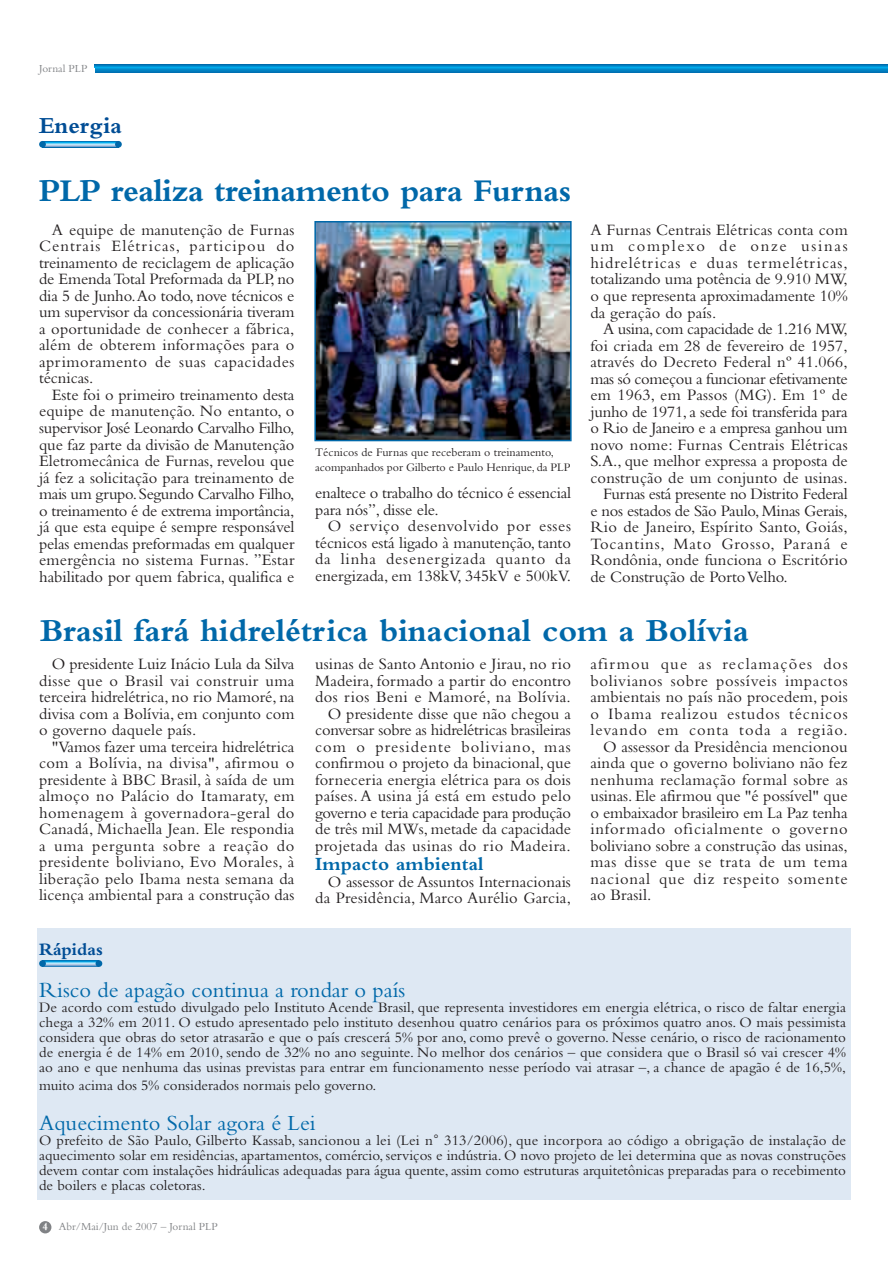
<style>
.page{position:relative;width:888px;height:1262px;background:#fff}
.page>*{position:absolute;margin:0;border:0;box-sizing:border-box;transform-origin:0 0}
.t1{font:700 33px "Bembo";color:#0068a9}
.t2{font:700 24px "Bembo";color:#014d95}
.t3{font:22.5px "Bembo";color:#0068a9}
.t4{font:700 19.5px "Bembo";letter-spacing:.01em;color:#0068a9}
.t5{font:700 18px "Bembo";color:#014d95}
.t6{font:16.5px/16.5px "Bembo";letter-spacing:.005em;color:#231f20;text-align:justify}
.t7{font:16.5px/16.5px "Bembo";letter-spacing:-.015em;color:#231f20}
.t8{font:16.5px "Bembo";letter-spacing:-.02em;color:#231f20}
.t9{font:16.5px "Bembo";letter-spacing:.05em;color:#231f20}
.t10{font:16.5px "Bembo";letter-spacing:.045em;color:#231f20}
.t11{font:16.5px "Bembo";letter-spacing:.025em;color:#231f20}
.t12{font:16.5px "Bembo";letter-spacing:.055em;color:#231f20}
.t13{font:16.5px "Bembo";letter-spacing:.075em;color:#231f20}
.t14{font:16.5px "Bembo";letter-spacing:.065em;color:#231f20}
.t15{font:16.5px "Bembo";letter-spacing:.04em;color:#231f20}
.t16{font:15px/15px "Bembo";color:#231f20;text-align:justify}
.t17{font:12px/14.4px "Bembo";letter-spacing:-.005em;color:#231f20}
.t18{font:11.25px "Bembo";color:#808285}
.s1{font-weight:700;color:#fff}
</style>
<div class="page">
<hr style="left:42px;top:147px;width:77px;height:1px;background:#2c81bb">
<hr style="left:42px;top:146px;width:77px;height:1px;background:#73a1ce">
<hr style="left:42px;top:145px;width:77px;height:1px;background:#b4c9e3">
<hr style="left:42px;top:144px;width:77px;height:1px;background:#b9e5fa">
<hr style="left:42px;top:143px;width:77px;height:1px;background:#6bcff6">
<hr style="left:42px;top:142px;width:77px;height:1px;background:#009adb">
<hr style="left:42px;top:141px;width:77px;height:1px;background:#0078ba">
<div style="left:115px;top:141px;width:7px;height:7px;background:#0068a9;border-radius:50%"></div>
<div style="left:39px;top:141px;width:7px;height:7px;background:#0068a9;border-radius:50%"></div>
<div style="left:39px;top:1221px;width:12px;height:12px;background:#808285;border-radius:50%"></div>
<hr style="left:95px;top:72px;width:792px;height:1px;background:#0070b2">
<hr style="left:95px;top:71px;width:792px;height:1px;background:#0078ba">
<hr style="left:95px;top:70px;width:792px;height:1px;background:#0081c2">
<hr style="left:95px;top:69px;width:792px;height:1px;background:#0091d2">
<hr style="left:95px;top:68px;width:792px;height:1px;background:#009adb">
<hr style="left:95px;top:67px;width:792px;height:1px;background:#00a4e5">
<svg style="left:95px;top:64px;width:792px;height:3px"></svg>
<div style="left:37px;top:928px;width:813px;height:272px;background:#dee8f3"></div>
<hr style="left:42px;top:966px;width:57px;height:1px;background:#2c81bb">
<hr style="left:42px;top:965px;width:57px;height:1px;background:#73a1ce">
<hr style="left:42px;top:964px;width:57px;height:1px;background:#b4c9e3">
<hr style="left:42px;top:963px;width:57px;height:1px;background:#b9e5fa">
<hr style="left:42px;top:962px;width:57px;height:1px;background:#6bcff6">
<hr style="left:42px;top:961px;width:57px;height:1px;background:#009adb">
<hr style="left:42px;top:960px;width:57px;height:1px;background:#0078ba">
<div style="left:95px;top:960px;width:7px;height:7px;background:#0068a9;border-radius:50%"></div>
<div style="left:39px;top:960px;width:7px;height:7px;background:#0068a9;border-radius:50%"></div>
<img style="left:317px;top:224px;width:251px;height:214px">
<div style="left:314px;top:221px;width:257px;height:220px;border:2px solid #0068a9"></div>
<p class="t18" style="left:39px;top:65px;width:50px">Jornal PLP</p>
<h2 class="t2" style="left:39px;top:117px;width:84px">Energia</h2>
<h1 class="t1" style="left:39px;top:179px;width:533px">PLP realiza treinamento para Furnas</h1>
<p class="t6" style="left:39px;top:223px;width:257px;text-indent:13px">A equipe de manutenção de Furnas Centrais Elétricas, participou do treinamento de reciclagem de aplicação de Emenda Total Preformada da PLP, no dia 5 de Junho. Ao todo, nove técnicos e um supervisor da concessionária tiveram a oportunidade de conhecer a fábrica, além de obterem informações para o aprimoramento de suas capacidades técnicas.</p>
<p class="t6" style="left:39px;top:388px;width:257px;text-indent:13px">Este foi o primeiro treinamento desta equipe de manutenção. No entanto, o supervisor José Leonardo Carvalho Filho, que faz parte da divisão de Manutenção Eletromecânica de Furnas, revelou que já fez a solicitação para treinamento de mais um grupo. Segundo Carvalho Filho, o treinamento é de extrema importância, já que esta equipe é sempre responsável pelas emendas preformadas em qualquer emergência no sistema Furnas. ”Estar habilitado por quem fabrica, qualifica e</p>
<p class="t17" style="left:315px;top:446px;width:257px">Técnicos de Furnas que receberam o treinamento, acompanhados por Gilberto e Paulo Henrique, da PLP</p>
<p class="t7" style="left:315px;top:486px;width:257px">enaltece o trabalho do técnico é essencial para nós”, disse ele.</p>
<p class="t6" style="left:315px;top:519px;width:257px;text-indent:13px">O serviço desenvolvido por esses técnicos está ligado à manutenção, tanto da linha desenergizada quanto da energizada, em 138kV, 345kV e 500kV.</p>
<p class="t6" style="left:590px;top:223px;width:259px">A Furnas Centrais Elétricas conta com um complexo de onze usinas hidrelétricas e duas termelétricas, totalizando uma potência de 9.910 MW, o que representa aproximadamente 10% da geração do país.</p>
<p class="t8" style="left:603px;top:323px;width:246px">A usina, com capacidade de 1.216 MW,</p>
<p class="t6" style="left:590px;top:339px;width:259px">foi criada em 28 de fevereiro de 1957,</p>
<p class="t6" style="left:590px;top:355px;width:259px">através do Decreto Federal nº 41.066,</p>
<p class="t8" style="left:590px;top:372px;width:259px">mas só começou a funcionar efetivamente</p>
<p class="t6" style="left:590px;top:388px;width:259px">em 1963, em Passos (MG). Em 1º de</p>
<p class="t7" style="left:590px;top:405px;width:259px">junho de 1971, a sede foi transferida para</p>
<p class="t7" style="left:590px;top:421px;width:259px">o Rio de Janeiro e a empresa ganhou um</p>
<p class="t6" style="left:590px;top:438px;width:259px">novo nome: Furnas Centrais Elétricas</p>
<p class="t6" style="left:590px;top:454px;width:259px">S.A., que melhor expressa a proposta de</p>
<p class="t6" style="left:590px;top:471px;width:259px">construção de um conjunto de usinas.</p>
<p class="t8" style="left:603px;top:488px;width:246px">Furnas está presente no Distrito Federal</p>
<p class="t7" style="left:590px;top:504px;width:259px">e nos estados de São Paulo, Minas Gerais,</p>
<p class="t6" style="left:590px;top:520px;width:259px">Rio de Janeiro, Espírito Santo, Goiás,</p>
<p class="t12" style="left:590px;top:537px;width:259px">Tocantins, Mato Grosso, Paraná e</p>
<p class="t6" style="left:590px;top:553px;width:259px">Rondônia, onde funciona o Escritório</p>
<p class="t6" style="left:590px;top:570px;width:199px">de Construção de Porto Velho.</p>
<h1 class="t1" style="left:40px;top:618px;width:710px">Brasil fará hidrelétrica binacional com a Bolívia</h1>
<p class="t6" style="left:39px;top:657px;width:257px;text-indent:13px">O presidente Luiz Inácio Lula da Silva disse que o Brasil vai construir uma terceira hidrelétrica, no rio Mamoré, na divisa com a Bolívia, em conjunto com o governo daquele país.</p>
<p class="t6" style="left:39px;top:740px;width:257px;text-indent:13px">"Vamos fazer uma terceira hidrelétrica com a Bolívia, na divisa", afirmou o presidente à BBC Brasil, à saída de um almoço no Palácio do Itamaraty, em homenagem à governadora-geral do Canadá, Michaella Jean. Ele respondia a uma pergunta sobre a reação do presidente boliviano, Evo Morales, à liberação pelo Ibama nesta semana da licença ambiental para a construção das</p>
<p class="t6" style="left:315px;top:657px;width:257px;text-align:right">usinas de Santo Antonio e Jirau, no rio Madeira, formado a partir do encontro dos rios Beni e Mamoré, na Bolívia.<br>O presidente disse que não chegou a conversar sobre as hidrelétricas brasileiras com o presidente boliviano, mas confirmou o projeto da binacional, que forneceria energia elétrica para os dois países. A usina já está em estudo pelo governo e teria capacidade para produção de três mil MWs, metade da capacidade projetada das usinas do rio Madeira.</p>
<p class="t4" style="left:315px;top:857px;width:170px">Impacto ambiental</p>
<p class="t6" style="left:315px;top:875px;width:257px;text-align:right">O assessor de Assuntos Internacionais da Presidência, Marco Aurélio Garcia,</p>
<p class="t13" style="left:590px;top:658px;width:259px">afirmou que as reclamações dos</p>
<p class="t10" style="left:590px;top:675px;width:259px">bolivianos sobre possíveis impactos</p>
<p class="t6" style="left:590px;top:690px;width:258px">ambientais no país não procedem, pois</p>
<p class="t9" style="left:590px;top:708px;width:259px">o Ibama realizou estudos técnicos</p>
<p class="t14" style="left:590px;top:724px;width:258px">levando em conta toda a região.</p>
<p class="t6" style="left:603px;top:740px;width:246px">O assessor da Presidência mencionou</p>
<p class="t6" style="left:590px;top:756px;width:259px">ainda que o governo boliviano não fez</p>
<p class="t11" style="left:590px;top:774px;width:259px">nenhuma reclamação formal sobre as</p>
<p class="t6" style="left:590px;top:789px;width:259px">usinas. Ele afirmou que "é possível" que</p>
<p class="t6" style="left:590px;top:806px;width:258px">o embaixador brasileiro em La Paz tenha</p>
<p class="t9" style="left:590px;top:823px;width:259px">informado oficialmente o governo</p>
<p class="t6" style="left:590px;top:839px;width:259px">boliviano sobre a construção das usinas,</p>
<p class="t15" style="left:590px;top:856px;width:258px">mas disse que se trata de um tema</p>
<p class="t9" style="left:590px;top:873px;width:259px">nacional que diz respeito somente</p>
<p class="t6" style="left:590px;top:888px;width:62px">ao Brasil.</p>
<p class="t5" style="left:39px;top:943px;width:65px">Rápidas</p>
<h3 class="t3" style="left:39px;top:982px;width:368px">Risco de apagão continua a rondar o país</h3>
<p class="t16" style="left:39px;top:1001px;width:808px">De acordo com estudo divulgado pelo Instituto Acende Brasil, que representa investidores em energia elétrica, o risco de faltar energia chega a 32% em 2011. O estudo apresentado pelo instituto desenhou quatro cenários para os próximos quatro anos. O mais pessimista considera que obras do setor atrasarão e que o país crescerá 5% por ano, como prevê o governo. Nesse cenário, o risco de racionamento de energia é de 14% em 2010, sendo de 32% no ano seguinte. No melhor dos cenários – que considera que o Brasil só vai crescer 4% ao ano e que nenhuma das usinas previstas para entrar em funcionamento nesse período vai atrasar –, a chance de apagão é de 16,5%,</p>
<p class="t16" style="left:39px;top:1079px;width:338px">muito acima dos 5% considerados normais pelo governo.</p>
<h3 class="t3" style="left:39px;top:1115px;width:278px">Aquecimento Solar agora é Lei</h3>
<p class="t16" style="left:39px;top:1134px;width:808px">O prefeito de São Paulo, Gilberto Kassab, sancionou a lei (Lei n 313/2006), que incorpora ao código a obrigação de instalação de aquecimento solar em residências, apartamentos, comércio, serviços e indústria. O novo projeto de lei determina que as novas construções devem contar com instalações hidráulicas adequadas para água quente, assim como estruturas arquitetônicas preparadas para o recebimento de boilers e placas coletoras.</p>
<p class="t18" style="left:42px;top:1222px;width:177px"><span class="s1">4</span> Abr/Mai/Jun de 2007 – Jornal PLP</p>
</div>
